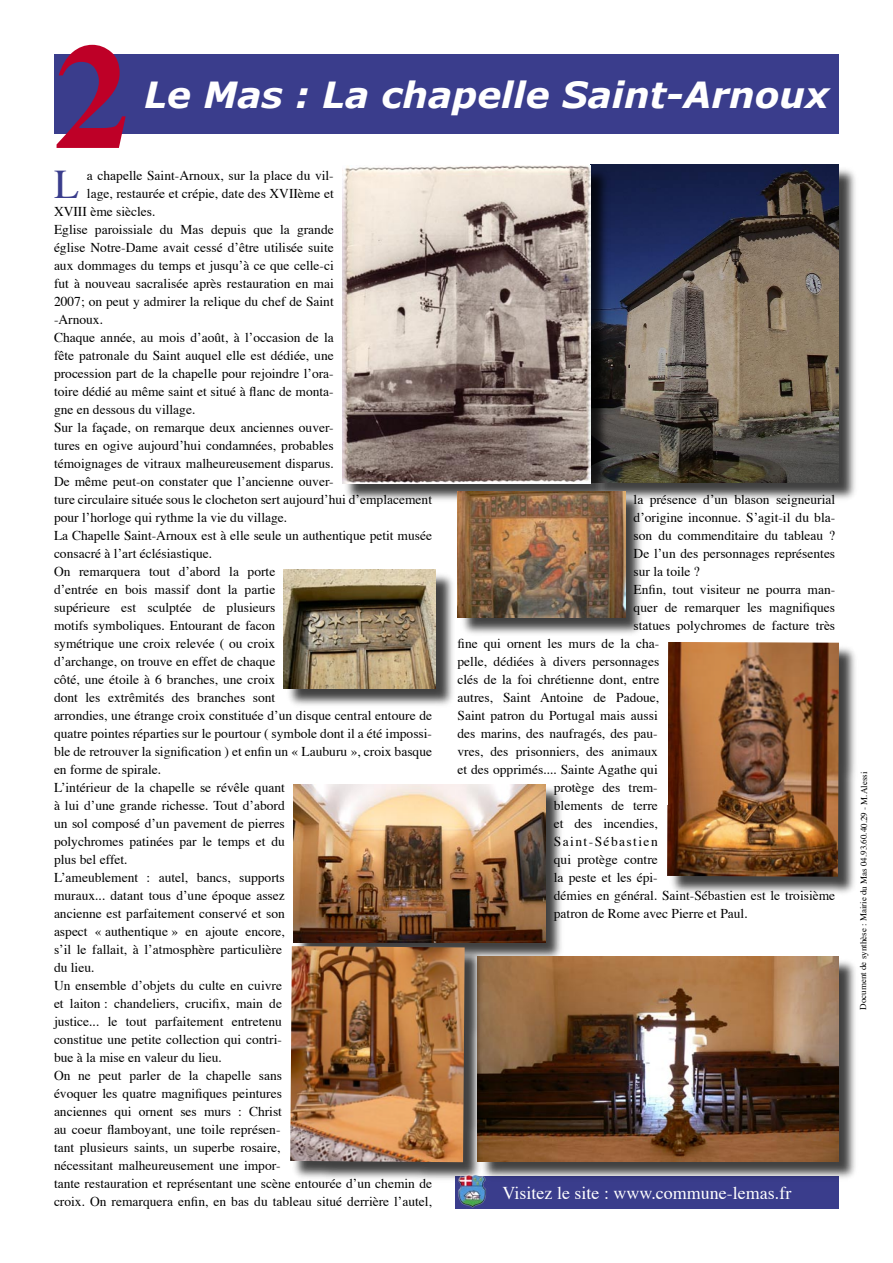
<style>
.page{position:relative;width:893px;height:1263px;background:#fff}
.page>*{position:absolute;margin:0;border:0;box-sizing:border-box;transform-origin:0 0}
.t1{font:700 150px "Times";color:#be0027}
.t2{font:40.65px "Times";color:#3a3d8c}
.t3{font:italic 700 36px "Verdana";color:#fff}
.t4{font:18px "Times";color:#fff}
.t5{font:13.5px "Times";color:#000}
.t6{font:13.5px "Times";letter-spacing:.105em;color:#000}
.t7{font:9px "Times";letter-spacing:-.01em;color:#000}
</style>
<div class="page">
<div style="left:54px;top:54px;width:785px;height:80px;background:#3a3d8c"></div>
<div style="left:455px;top:1176px;width:384px;height:32px;background:#3a3d8c"></div>
<div style="left:592px;top:166px;width:267px;height:337px;background:#000;opacity:.75"></div>
<img style="left:342px;top:165px;width:497px;height:319px">
<div style="left:344px;top:167px;width:266px;height:337px;background:#000;opacity:.75"></div>
<div style="left:285px;top:571px;width:170px;height:138px;background:#000;opacity:.75"></div>
<img style="left:284px;top:570px;width:152px;height:119px">
<div style="left:295px;top:786px;width:270px;height:175px;background:#000;opacity:.75"></div>
<img style="left:293px;top:784px;width:252px;height:158px">
<div style="left:479px;top:958px;width:380px;height:223px;background:#000;opacity:.75"></div>
<img style="left:485px;top:957px;width:354px;height:204px">
<div style="left:459px;top:493px;width:186px;height:144px;background:#000;opacity:.75"></div>
<img style="left:458px;top:491px;width:167px;height:127px">
<div style="left:669px;top:643px;width:190px;height:254px;background:#000;opacity:.75"></div>
<img style="left:667px;top:642px;width:172px;height:235px">
<div style="left:292px;top:948px;width:193px;height:234px;background:#000;opacity:.75"></div>
<img style="left:290px;top:946px;width:175px;height:216px">
<img style="left:455px;top:1175px;width:33px;height:34px">
<h1 class="t1" style="left:54px;top:-46px;width:77px">2</h1>
<h3 class="t3" style="left:144px;top:72px;width:686px">Le Mas : La chapelle Saint-Arnoux</h3>
<h2 class="t2" style="left:54px;top:146px;width:26px">L</h2>
<p class="t5" style="left:87px;top:163px;width:248px">a chapelle Saint-Arnoux, sur la place du vil-</p>
<p class="t5" style="left:87px;top:181px;width:248px">lage, restaurée et crépie, date des XVIIème et</p>
<p class="t5" style="left:54px;top:199px;width:103px">XVIII ème siècles.</p>
<p class="t5" style="left:54px;top:217px;width:281px">Eglise paroissiale du Mas depuis que la grande</p>
<p class="t5" style="left:54px;top:235px;width:281px">église Notre-Dame avait cessé d’être utilisée suite</p>
<p class="t5" style="left:54px;top:253px;width:281px">aux dommages du temps et jusqu’à ce que celle-ci</p>
<p class="t5" style="left:54px;top:271px;width:281px">fut à nouveau sacralisée après restauration en mai</p>
<p class="t5" style="left:54px;top:289px;width:281px">2007; on peut y admirer la relique du chef de Saint</p>
<p class="t5" style="left:54px;top:307px;width:51px">-Arnoux.</p>
<p class="t5" style="left:54px;top:325px;width:281px">Chaque année, au mois d’août, à l’occasion de la</p>
<p class="t5" style="left:54px;top:343px;width:281px">fête patronale du Saint auquel elle est dédiée, une</p>
<p class="t5" style="left:54px;top:361px;width:281px">procession part de la chapelle pour rejoindre l’ora-</p>
<p class="t5" style="left:54px;top:379px;width:281px">toire dédié au même saint et situé à flanc de monta-</p>
<p class="t5" style="left:54px;top:397px;width:143px">gne en dessous du village.</p>
<p class="t5" style="left:54px;top:415px;width:281px">Sur la façade, on remarque deux anciennes ouver-</p>
<p class="t5" style="left:54px;top:433px;width:281px">tures en ogive aujourd’hui condamnées, probables</p>
<p class="t5" style="left:54px;top:451px;width:281px">témoignages de vitraux malheureusement disparus.</p>
<p class="t5" style="left:54px;top:469px;width:281px">De même peut-on constater que l’ancienne ouver-</p>
<p class="t5" style="left:54px;top:487px;width:380px">ture circulaire située sous le clocheton sert aujourd’hui d’emplacement</p>
<p class="t5" style="left:54px;top:505px;width:235px">pour l’horloge qui rythme la vie du village.</p>
<p class="t5" style="left:54px;top:523px;width:380px">La Chapelle Saint-Arnoux est à elle seule un authentique petit musée</p>
<p class="t5" style="left:54px;top:541px;width:160px">consacré à l’art éclésiastique.</p>
<p class="t5" style="left:54px;top:559px;width:223px">On remarquera tout d’abord la porte</p>
<p class="t5" style="left:54px;top:577px;width:223px">d’entrée en bois massif dont la partie</p>
<p class="t5" style="left:54px;top:595px;width:223px">supérieure est sculptée de plusieurs</p>
<p class="t5" style="left:54px;top:613px;width:223px">motifs symboliques. Entourant de facon</p>
<p class="t5" style="left:54px;top:631px;width:223px">symétrique une croix relevée ( ou croix</p>
<p class="t5" style="left:54px;top:649px;width:223px">d’archange, on trouve en effet de chaque</p>
<p class="t5" style="left:54px;top:667px;width:223px">côté, une étoile à 6 branches, une croix</p>
<p class="t5" style="left:54px;top:685px;width:223px">dont les extrêmités des branches sont</p>
<p class="t5" style="left:54px;top:703px;width:380px">arrondies, une étrange croix constituée d’un disque central entoure de</p>
<p class="t5" style="left:54px;top:721px;width:380px">quatre pointes réparties sur le pourtour ( symbole dont il a été impossi-</p>
<p class="t5" style="left:54px;top:739px;width:380px">ble de retrouver la signification ) et enfin un « Lauburu », croix basque</p>
<p class="t5" style="left:54px;top:757px;width:109px">en forme de spirale.</p>
<p class="t5" style="left:54px;top:775px;width:232px">L’intérieur de la chapelle se révêle quant</p>
<p class="t5" style="left:54px;top:793px;width:232px">à lui d’une grande richesse. Tout d’abord</p>
<p class="t5" style="left:54px;top:811px;width:232px">un sol composé d’un pavement de pierres</p>
<p class="t5" style="left:54px;top:829px;width:232px">polychromes patinées par le temps et du</p>
<p class="t5" style="left:54px;top:847px;width:75px">plus bel effet.</p>
<p class="t5" style="left:54px;top:865px;width:232px">L’ameublement : autel, bancs, supports</p>
<p class="t5" style="left:54px;top:883px;width:232px">muraux... datant tous d’une époque assez</p>
<p class="t5" style="left:54px;top:901px;width:232px">ancienne est parfaitement conservé et son</p>
<p class="t5" style="left:54px;top:919px;width:232px">aspect « authentique » en ajoute encore,</p>
<p class="t5" style="left:54px;top:937px;width:230px">s’il le fallait, à l’atmosphère particulière</p>
<p class="t5" style="left:54px;top:955px;width:42px">du lieu.</p>
<p class="t5" style="left:54px;top:973px;width:230px">Un ensemble d’objets du culte en cuivre</p>
<p class="t5" style="left:54px;top:991px;width:230px">et laiton : chandeliers, crucifix, main de</p>
<p class="t5" style="left:54px;top:1009px;width:230px">justice... le tout parfaitement entretenu</p>
<p class="t5" style="left:54px;top:1027px;width:229px">constitue une petite collection qui contri-</p>
<p class="t5" style="left:54px;top:1045px;width:169px">bue à la mise en valeur du lieu.</p>
<p class="t5" style="left:54px;top:1063px;width:229px">On ne peut parler de la chapelle sans</p>
<p class="t5" style="left:54px;top:1081px;width:230px">évoquer les quatre magnifiques peintures</p>
<p class="t5" style="left:54px;top:1099px;width:230px">anciennes qui ornent ses murs : Christ</p>
<p class="t5" style="left:54px;top:1117px;width:228px">au coeur flamboyant, une toile représen-</p>
<p class="t5" style="left:54px;top:1135px;width:228px">tant plusieurs saints, un superbe rosaire,</p>
<p class="t5" style="left:54px;top:1153px;width:228px">nécessitant malheureusement une impor-</p>
<p class="t5" style="left:54px;top:1171px;width:380px">tante restauration et représentant une scène entourée d’un chemin de</p>
<p class="t5" style="left:54px;top:1189px;width:380px">croix. On remarquera enfin, en bas du tableau situé derrière l’autel,</p>
<p class="t5" style="left:634px;top:487px;width:203px">la présence d’un blason seigneurial</p>
<p class="t5" style="left:634px;top:505px;width:203px">d’origine inconnue. S’agit-il du bla-</p>
<p class="t5" style="left:634px;top:523px;width:203px">son du commenditaire du tableau ?</p>
<p class="t5" style="left:634px;top:541px;width:203px">De l’un des personnages représentes</p>
<p class="t5" style="left:634px;top:559px;width:68px">sur la toile ?</p>
<p class="t5" style="left:634px;top:577px;width:203px">Enfin, tout visiteur ne pourra man-</p>
<p class="t5" style="left:634px;top:595px;width:203px">quer de remarquer les magnifiques</p>
<p class="t5" style="left:634px;top:613px;width:203px">statues polychromes de facture très</p>
<p class="t5" style="left:458px;top:631px;width:203px">fine qui ornent les murs de la cha-</p>
<p class="t5" style="left:458px;top:649px;width:203px">pelle, dédiées à divers personnages</p>
<p class="t5" style="left:458px;top:667px;width:203px">clés de la foi chrétienne dont, entre</p>
<p class="t5" style="left:458px;top:685px;width:203px">autres, Saint Antoine de Padoue,</p>
<p class="t5" style="left:458px;top:703px;width:202px">Saint patron du Portugal mais aussi</p>
<p class="t5" style="left:458px;top:721px;width:202px">des marins, des naufragés, des pau-</p>
<p class="t5" style="left:458px;top:739px;width:202px">vres, des prisonniers, des animaux</p>
<p class="t5" style="left:458px;top:757px;width:202px">et des opprimés.... Sainte Agathe qui</p>
<p class="t5" style="left:554px;top:775px;width:105px">protège des trem-</p>
<p class="t5" style="left:554px;top:793px;width:105px">blements de terre</p>
<p class="t5" style="left:554px;top:811px;width:105px">et des incendies,</p>
<p class="t6" style="left:554px;top:829px;width:105px">Saint-Sébastien</p>
<p class="t5" style="left:554px;top:847px;width:105px">qui protège contre</p>
<p class="t5" style="left:554px;top:865px;width:105px">la peste et les épi-</p>
<p class="t5" style="left:554px;top:883px;width:283px">démies en général. Saint-Sébastien est le troisième</p>
<p class="t5" style="left:554px;top:901px;width:195px">patron de Rome avec Pierre et Paul.</p>
<h3 class="t4" style="left:503px;top:1176px;width:290px">Visitez le site : www.commune-lemas.fr</h3>
<p class="t7" style="left:855px;top:1010px;width:240px;rotate:-90deg">Document de synthèse : Mairie du Mas 04.93.60.40.29 - M.Alessi</p>
</div>
